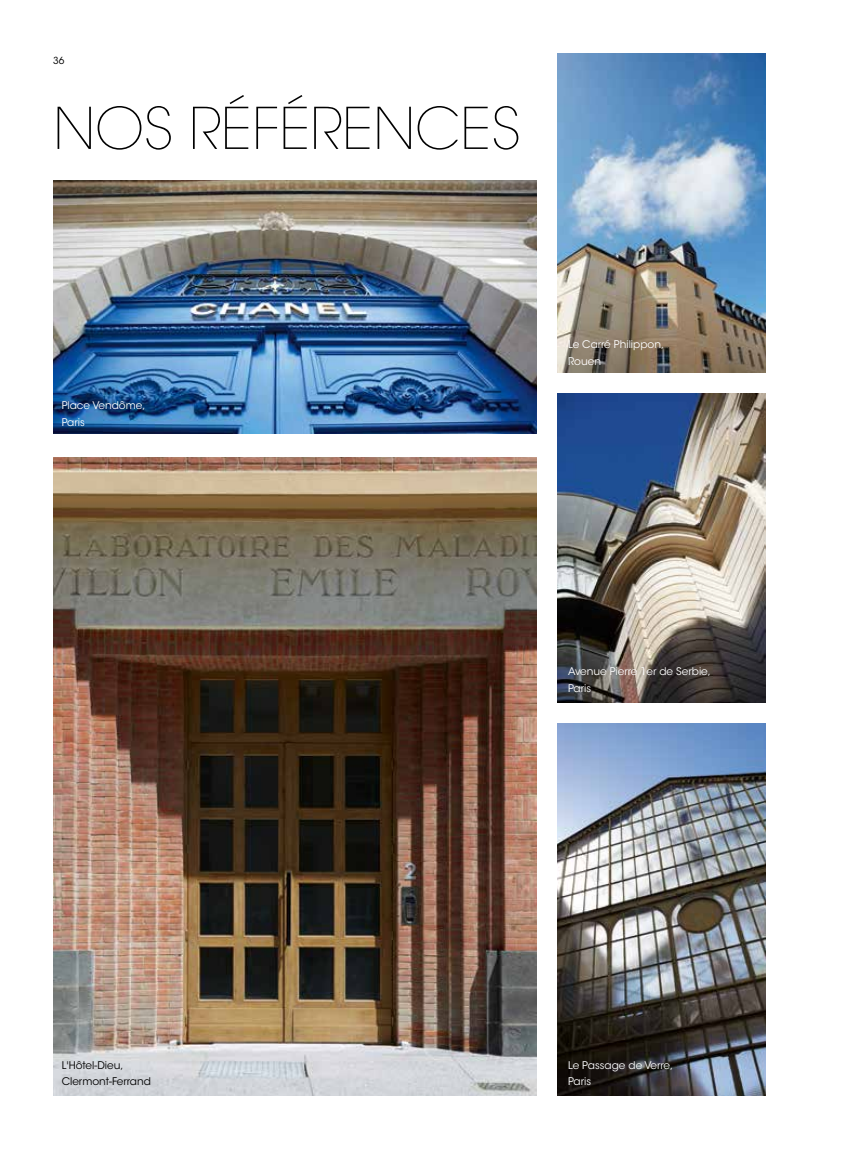
<style>
.page{position:relative;width:851px;height:1149px;background:#fff}
.page>*{position:absolute;margin:0;border:0;box-sizing:border-box;transform-origin:0 0}
.t1{font:200 57px "ITC Avant Garde Std";color:#000}
.t2{font:10.5px/16.6px "ITC Avant Garde Std";color:#fff}
.t3{font:10.5px/16.6px "ITC Avant Garde Std";color:#000}
.t4{font:9.75px "ITC Avant Garde Std";color:#000}
</style>
<div class="page">
<img style="left:53px;top:181px;width:483px;height:252px">
<img style="left:557px;top:393px;width:208px;height:309px">
<img style="left:557px;top:723px;width:208px;height:372px">
<img style="left:557px;top:53px;width:208px;height:319px">
<img style="left:53px;top:457px;width:483px;height:638px">
<p class="t4" style="left:53px;top:54px;width:13px">36</p>
<h1 class="t1" style="left:53px;top:95px;width:469px">NOS RÉFÉRENCES</h1>
<p class="t2" style="left:62px;top:397px;width:85px">Place Vendôme,<br>Paris</p>
<p class="t2" style="left:568px;top:336px;width:98px">Le Carré Philippon,<br>Rouen</p>
<p class="t2" style="left:568px;top:662px;width:144px">Avenue Pierre 1er de Serbie,<br>Paris</p>
<p class="t3" style="left:62px;top:1056px;width:91px">L'Hôtel-Dieu,<br>Clermont-Ferrand</p>
<p class="t2" style="left:568px;top:1056px;width:107px">Le Passage de Verre,<br>Paris</p>
</div>
